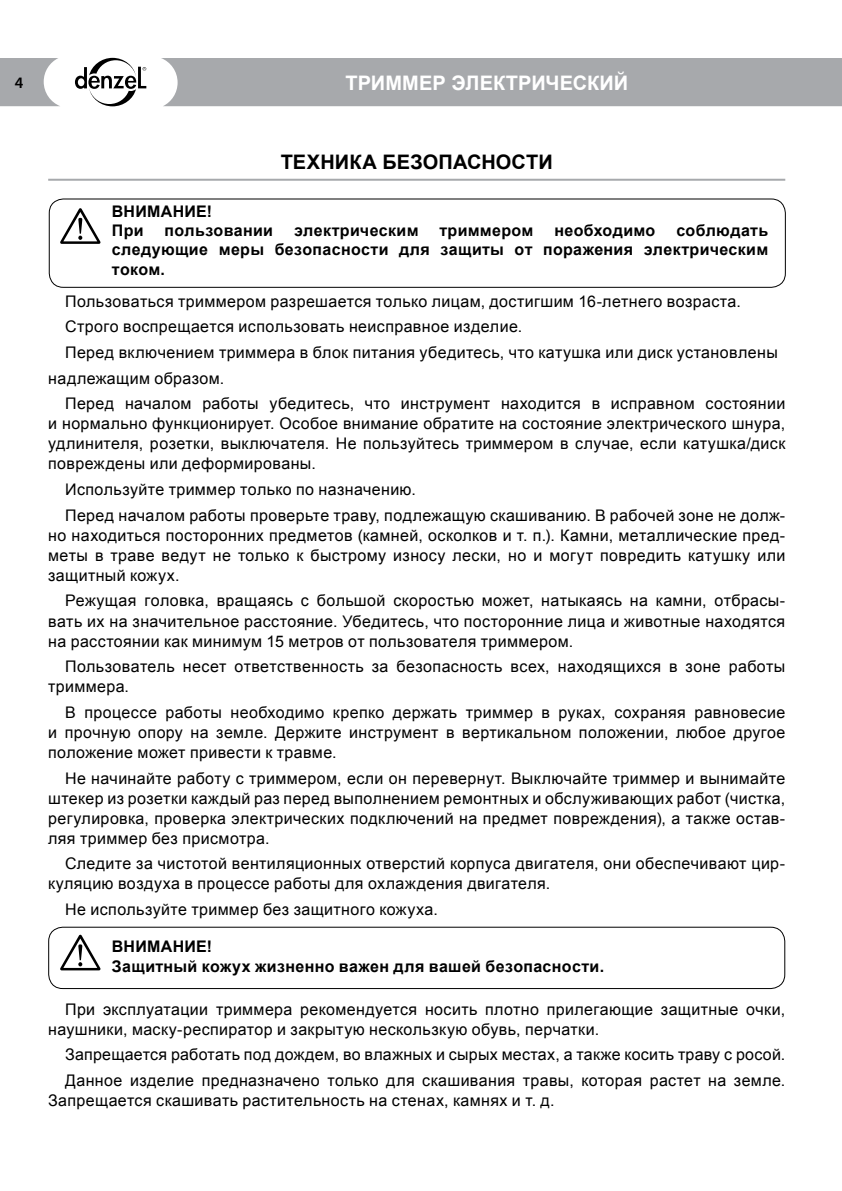
<style>
.page{position:relative;width:842px;height:1191px;background:#fff}
.page>*{position:absolute;margin:0;border:0;box-sizing:border-box;transform-origin:0 0}
.t1{font:700 20px "Arial";letter-spacing:.005em;color:#fff}
.t2{font:700 20px "Arial";letter-spacing:.005em;color:#000}
.t3{font:16px/20px "Arial";letter-spacing:.025em;color:#000;text-align:justify}
.t4{font:700 16px/19.6px "Arial";letter-spacing:.02em;color:#000}
.t5{font:600 16px "Myriad Pro";color:#000}
</style>
<div class="page">
<div style="left:161px;top:58px;width:681px;height:48px;background:#a7a9ac"></div>
<svg style="left:0;top:58px;width:60px;height:48px"></svg>
<svg style="left:75px;top:58px;width:71px;height:48px"></svg>
<hr style="left:48px;top:179px;width:737px;height:2px;background:#a7a9ac">
<svg style="left:60px;top:208px;width:41px;height:36px"></svg>
<svg style="left:60px;top:934px;width:41px;height:36px"></svg>
<div style="left:49px;top:198px;width:737px;height:90px;border:1px solid #000;border-radius:14px"></div>
<div style="left:48px;top:926px;width:737px;height:63px;border:1px solid #000;border-radius:14px"></div>
<p class="t5" style="left:15px;top:72px;width:10px">4</p>
<p class="t1" style="left:345px;top:70px;width:175px">ТРИММЕР электри</p>
<p class="t1" style="left:545px;top:70px;width:84px">ческий</p>
<p class="t2" style="left:281px;top:149px;width:158px">ТЕХНИКа БЕЗОПАС</p>
<p class="t2" style="left:481px;top:149px;width:30px">НОСТИ</p>
<p class="t4" style="left:112px;top:202px;width:102px">Внимание!<br>При</p>
<p class="t4" style="left:112px;top:221px;width:658px;text-align:justify;text-indent:564px">соблюдать следующие меры безопасности для защиты от поражения электрическим током.</p>
<p class="t3" style="left:65px;top:291px;width:677px">Пользоваться триммером разрешается только лицам, достигшим 16-летнего возраста.</p>
<p class="t3" style="left:65px;top:317px;width:459px">Строго воспрещается использовать неисправное изделие.</p>
<p class="t3" style="left:65px;top:343px;width:714px">Перед включением триммера в блок питания убедитесь, что катушка или диск установлены</p>
<p class="t3" style="left:48px;top:368px;width:178px">надлежащим образом.</p>
<p class="t3" style="left:65px;top:394px;width:721px">Перед началом работы убедитесь, что инструмент находится в исправном состоянии</p>
<p class="t3" style="left:48px;top:414px;width:739px">и нормально функционирует. Особое внимание обратите на состояние электрического шнура, удлинителя, розетки, выключателя. Не пользуйтесь триммером в случае, если катушка/диск повреждены или деформированы.</p>
<p class="t3" style="left:65px;top:477px;width:722px;line-height:25.6px">Используйте триммер только по назначению.<br>Перед началом работы проверьте траву, подлежащую скашиванию. В рабочей зоне не долж-</p>
<p class="t3" style="left:48px;top:525px;width:739px">но находиться посторонних предметов (камней, осколков и т. п.). Камни, металлические пред&shy;меты в траве ведут не только к быстрому износу лески, но и могут повредить катушку или защитный кожух.</p>
<p class="t3" style="left:48px;top:591px;width:739px;text-indent:17px">Режущая головка, вращаясь с большой скоростью может, натыкаясь на камни, отбрасы&shy;вать их на значительное расстояние. Убедитесь, что посторонние лица и животные находятся на расстоянии как минимум 15 метров от пользователя триммером.</p>
<p class="t3" style="left:48px;top:656px;width:739px;text-indent:17px">Пользователь несет ответственность за безопасность всех, находящихся в зоне работы триммера.</p>
<p class="t3" style="left:48px;top:702px;width:739px;text-indent:17px">В процессе работы необходимо крепко держать триммер в руках, сохраняя равновесие и прочную опору на земле. Держите инструмент в вертикальном положении, любое другое положение может привести к травме.</p>
<p class="t3" style="left:48px;top:768px;width:739px;text-indent:17px">Не начинайте работу с триммером, если он перевернут. Выключайте триммер и вынимайте штекер из розетки каждый раз перед выполнением ремонтных и обслуживающих работ (чистка, регулировка, проверка электрических подключений на предмет повреждения), а также остав&shy;ляя триммер без присмотра.</p>
<p class="t3" style="left:48px;top:853px;width:739px;text-indent:17px">Следите за чистотой вентиляционных отверстий корпуса двигателя, они обеспечивают цир&shy;куляцию воздуха в процессе работы для охлаждения двигателя.</p>
<p class="t3" style="left:65px;top:899px;width:374px">Не используйте триммер без защитного кожуха.</p>
<p class="t4" style="left:112px;top:937px;width:494px">Внимание!<br>Защитный кожух жизненно важен для вашей безопасности.</p>
<p class="t3" style="left:48px;top:999px;width:738px;text-indent:17px">При эксплуатации триммера рекомендуется носить плотно прилегающие защитные очки, наушники, маску-респиратор и закрытую нескользкую обувь, перчатки.</p>
<p class="t3" style="left:65px;top:1042px;width:722px;line-height:25.6px">Запрещается работать под дождем, во влажных и сырых местах, а также косить траву с росой.<br>Данное изделие предназначено только для скашивания травы, которая растет на земле.</p>
<p class="t3" style="left:48px;top:1090px;width:508px">Запрещается скашивать растительность на стенах, камнях и т. д.</p>
<p class="t4" style="left:165px;top:221px;width:110px">пользовании</p>
<p class="t4" style="left:294px;top:221px;width:126px">электрическим</p>
<p class="t4" style="left:439px;top:221px;width:95px">триммером</p>
<p class="t4" style="left:554px;top:221px;width:103px">необходимо</p>
</div>
